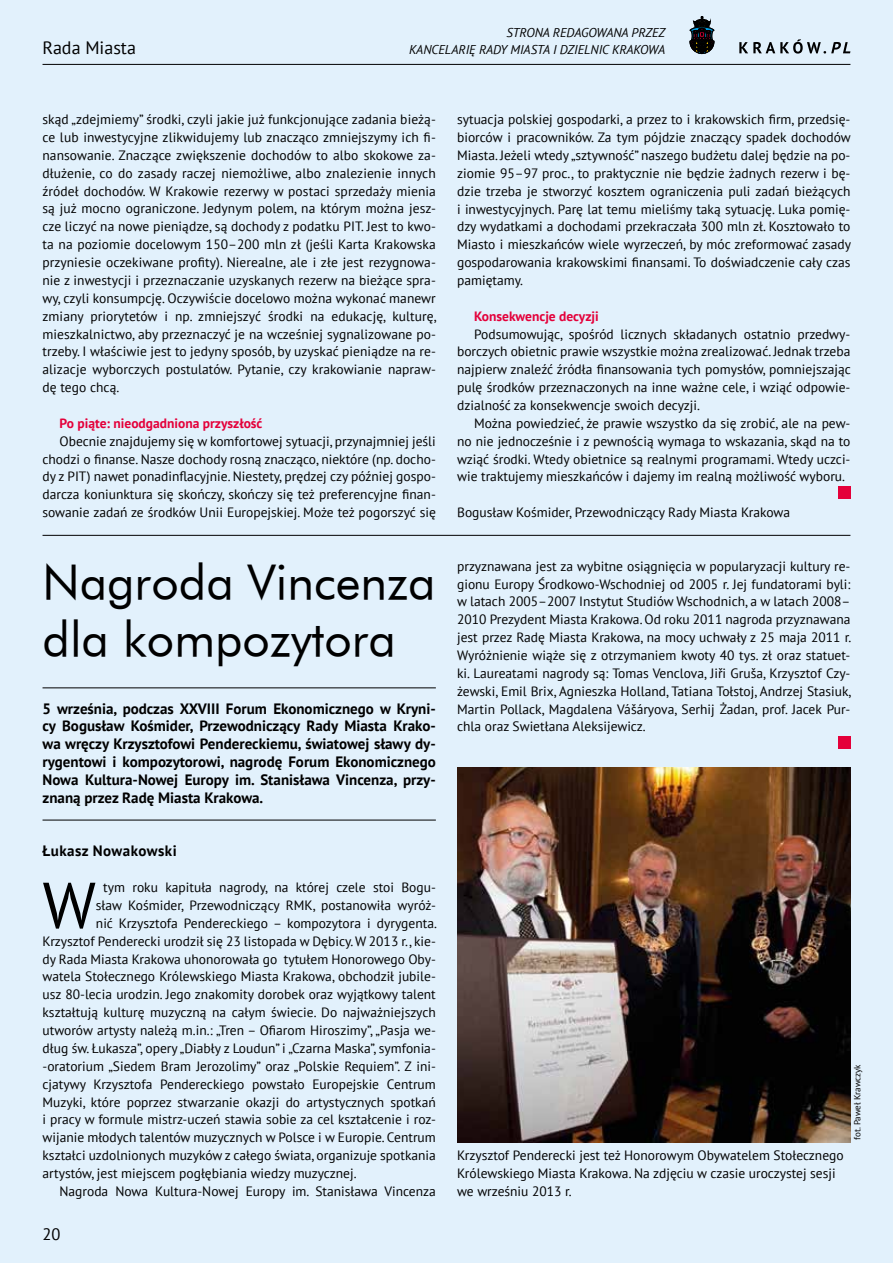
<style>
.page{position:relative;width:893px;height:1263px;background:#e2f1fc}
.page>*{position:absolute;margin:0;border:0;box-sizing:border-box;transform-origin:0 0}
.t1{font:64.5px "PT Sans";color:#000}
.t2{font:46.8px/56.2px "Futura PL";color:#000}
.t3{font:18px "PT Sans";color:#000}
.t4{font:16.5px "PT Sans";color:#000}
.t5{font:700 15px/17.9px "PT Sans";color:#000;text-align:justify}
.t6{font:700 15px "PT Sans";letter-spacing:.03em;color:#000}
.t7{font:13.5px/17.9px "PT Sans";color:#000;text-align:justify}
.t8{font:700 13.5px "PT Sans";color:#e4003a}
.t9{font:italic 12.75px/16.4px "PT Sans";color:#000;text-align:right}
.t10{font:9px "PT Sans";letter-spacing:-.005em;color:#000}
</style>
<div class="page">
<hr style="left:43px;top:64px;width:807px;height:1px;background:#000">
<svg style="left:689px;top:16px;width:26px;height:38px"></svg>
<svg style="left:739px;top:39px;width:111px;height:15px"></svg>
<div style="left:838px;top:486px;width:12px;height:13px;background:#e4003a"></div>
<div style="left:838px;top:736px;width:12px;height:13px;background:#e4003a"></div>
<hr style="left:43px;top:688px;width:393px;height:1px;background:#000">
<hr style="left:43px;top:820px;width:393px;height:1px;background:#000">
<hr style="left:43px;top:535px;width:807px;height:1px;background:#000">
<img style="left:457px;top:767px;width:393px;height:375px">
<h3 class="t3" style="left:43px;top:36px;width:95px">Rada Miasta</h3>
<p class="t9" style="left:409px;top:24px;width:257px">STRONA REDAGOWANA PRZEZ<br>KANCELARIĘ RADY MIASTA I DZIELNIC KRAKOWA</p>
<p class="t7" style="left:43px;top:110px;width:396px">skąd „zdejmiemy” środki, czyli jakie już funkcjonujące zadania bieżą&shy;ce lub inwestycyjne zlikwidujemy lub znacząco zmniejszymy ich fi&shy;nansowanie. Znaczące zwiększenie dochodów to albo skokowe za&shy;dłużenie, co do zasady raczej niemożliwe, albo znalezienie innych źródeł dochodów. W Krakowie rezerwy w postaci sprzedaży mienia są już mocno ograniczone. Jedynym polem, na którym można jesz&shy;cze liczyć na nowe pieniądze, są dochody z podatku PIT. Jest to kwo&shy;ta na poziomie docelowym 150–200 mln zł (jeśli Karta Krakowska przyniesie oczekiwane profity). Nierealne, ale i złe jest rezygnowa&shy;nie z inwestycji i przeznaczanie uzyskanych rezerw na bieżące spra&shy;wy, czyli konsumpcję. Oczywiście docelowo można wykonać manewr zmiany priorytetów i np. zmniejszyć środki na edukację, kulturę, mieszkalnictwo, aby przeznaczyć je na wcześniej sygnalizowane po&shy;trzeby. I właściwie jest to jedyny sposób, by uzyskać pieniądze na re&shy;alizacje wyborczych postulatów. Pytanie, czy krakowianie napraw&shy;dę tego chcą.</p>
<p class="t8" style="left:60px;top:414px;width:204px">Po piąte: nieodgadniona przyszłość</p>
<p class="t7" style="left:43px;top:432px;width:395px;text-indent:17px">Obecnie znajdujemy się w komfortowej sytuacji, przynajmniej jeśli chodzi o finanse. Nasze dochody rosną znacząco, niektóre (np. docho&shy;dy z PIT) nawet ponadinflacyjnie. Niestety, prędzej czy później gospo&shy;darcza koniunktura się skończy, skończy się też preferencyjne finan&shy;sowanie zadań ze środków Unii Europejskiej. Może też pogorszyć się</p>
<h2 class="t2" style="left:43px;top:554px;width:394px">Nagroda Vincenza dla kompozytora</h2>
<p class="t5" style="left:43px;top:699px;width:395px">5 września, podczas XXVIII Forum Ekonomicznego w Kryni&shy;cy Bogusław Kośmider, Przewodniczący Rady Miasta Krako&shy;wa wręczy Krzysztofowi Pendereckiemu, światowej sławy dy&shy;rygentowi i kompozytorowi, nagrodę Forum Ekonomicznego Nowa Kultura-Nowej Europy im. Stanisława Vincenza, przy&shy;znaną przez Radę Miasta Krakowa.</p>
<p class="t6" style="left:43px;top:841px;width:136px">Łukasz Nowakowski</p>
<h1 class="t1" style="left:43px;top:864px;width:55px">W</h1>
<p class="t7" style="left:103px;top:878px;width:334px">tym roku kapituła nagrody, na której czele stoi Bogu-</p>
<p class="t7" style="left:96px;top:896px;width:341px">sław Kośmider, Przewodniczący RMK, postanowiła wyróż-</p>
<p class="t7" style="left:96px;top:914px;width:342px">nić Krzysztofa Pendereckiego – kompozytora i dyrygenta.</p>
<p class="t7" style="left:43px;top:932px;width:395px">Krzysztof Penderecki urodził się 23 listopada w Dębicy. W 2013 r., kie-</p>
<p class="t7" style="left:43px;top:950px;width:395px">dy Rada Miasta Krakowa uhonorowała go tytułem Honorowego Oby-</p>
<p class="t7" style="left:43px;top:967px;width:395px">watela Stołecznego Królewskiego Miasta Krakowa, obchodził jubile-</p>
<p class="t7" style="left:43px;top:985px;width:395px">usz 80-lecia urodzin. Jego znakomity dorobek oraz wyjątkowy talent</p>
<p class="t7" style="left:43px;top:1003px;width:395px">kształtują kulturę muzyczną na całym świecie. Do najważniejszych</p>
<p class="t7" style="left:43px;top:1021px;width:395px">utworów artysty należą m.in.: „Tren – Ofiarom Hiroszimy”, „Pasja we-</p>
<p class="t7" style="left:43px;top:1039px;width:395px">dług św. Łukasza”, opery „Diabły z Loudun” i „Czarna Maska”, symfonia-</p>
<p class="t7" style="left:43px;top:1057px;width:395px">-oratorium „Siedem Bram Jerozolimy” oraz „Polskie Requiem”. Z ini-</p>
<p class="t7" style="left:43px;top:1075px;width:395px">cjatywy Krzysztofa Pendereckiego powstało Europejskie Centrum</p>
<p class="t7" style="left:43px;top:1092px;width:395px">Muzyki, które poprzez stwarzanie okazji do artystycznych spotkań</p>
<p class="t7" style="left:43px;top:1110px;width:395px">i pracy w formule mistrz-uczeń stawia sobie za cel kształcenie i roz-</p>
<p class="t7" style="left:43px;top:1128px;width:395px">wijanie młodych talentów muzycznych w Polsce i w Europie. Centrum</p>
<p class="t7" style="left:43px;top:1146px;width:395px">kształci uzdolnionych muzyków z całego świata, organizuje spotkania</p>
<p class="t7" style="left:43px;top:1164px;width:316px">artystów, jest miejscem pogłębiania wiedzy muzycznej.</p>
<p class="t7" style="left:60px;top:1182px;width:378px">Nagroda Nowa Kultura-Nowej Europy im. Stanisława Vincenza</p>
<p class="t4" style="left:43px;top:1223px;width:19px">20</p>
<p class="t7" style="left:457px;top:110px;width:395px">sytuacja polskiej gospodarki, a przez to i krakowskich firm, przedsię&shy;biorców i pracowników. Za tym pójdzie znaczący spadek dochodów Miasta. Jeżeli wtedy „sztywność” naszego budżetu dalej będzie na po&shy;ziomie 95–97 proc., to praktycznie nie będzie żadnych rezerw i bę&shy;dzie trzeba je stworzyć kosztem ograniczenia puli zadań bieżących i inwestycyjnych. Parę lat temu mieliśmy taką sytuację. Luka pomię&shy;dzy wydatkami a dochodami przekraczała 300 mln zł. Kosztowało to Miasto i mieszkańców wiele wyrzeczeń, by móc zreformować zasady gospodarowania krakowskimi finansami. To doświadczenie cały czas pamiętamy.</p>
<p class="t8" style="left:474px;top:307px;width:126px">Konsekwencje decyzji</p>
<p class="t7" style="left:457px;top:325px;width:395px;text-indent:17px">Podsumowując, spośród licznych składanych ostatnio przedwy&shy;borczych obietnic prawie wszystkie można zrealizować. Jednak trzeba najpierw znaleźć źródła finansowania tych pomysłów, pomniejszając pulę środków przeznaczonych na inne ważne cele, i wziąć odpowie&shy;dzialność za konsekwencje swoich decyzji.</p>
<p class="t7" style="left:457px;top:414px;width:395px;text-indent:17px">Można powiedzieć, że prawie wszystko da się zrobić, ale na pew&shy;no nie jednocześnie i z pewnością wymaga to wskazania, skąd na to wziąć środki. Wtedy obietnice są realnymi programami. Wtedy uczci&shy;wie traktujemy mieszkańców i dajemy im realną możliwość wyboru.</p>
<p class="t7" style="left:457px;top:503px;width:335px">Bogusław Kośmider, Przewodniczący Rady Miasta Krakowa</p>
<p class="t7" style="left:457px;top:557px;width:396px">przyznawana jest za wybitne osiągnięcia w popularyzacji kultury re&shy;gionu Europy Środkowo-Wschodniej od 2005 r. Jej fundatorami byli: w latach 2005–2007 Instytut Studiów Wschodnich, a w latach 2008– 2010 Prezydent Miasta Krakowa. Od roku 2011 nagroda przyznawana jest przez Radę Miasta Krakowa, na mocy uchwały z 25 maja 2011 r.<br>Wyróżnienie wiąże się z otrzymaniem kwoty 40 tys. zł oraz statuet&shy;ki. Laureatami nagrody są: Tomas Venclova, Jiři Gruša, Krzysztof Czy&shy;żewski, Emil Brix, Agnieszka Holland, Tatiana Tołstoj, Andrzej Stasiuk, Martin Pollack, Magdalena Vášáryova, Serhij Żadan, prof. Jacek Pur&shy;chla oraz Swietłana Aleksijewicz.</p>
<p class="t7" style="left:457px;top:1146px;width:388px;text-align:left">Krzysztof Penderecki jest też Honorowym Obywatelem Stołecznego<br>Królewskiego Miasta Krakowa. Na zdjęciu w czasie uroczystej sesji we wrześniu 2013 r.</p>
<p class="t10" style="left:852px;top:1140px;width:77px;rotate:-90deg">fot. Paweł Krawczyk</p>
</div>
